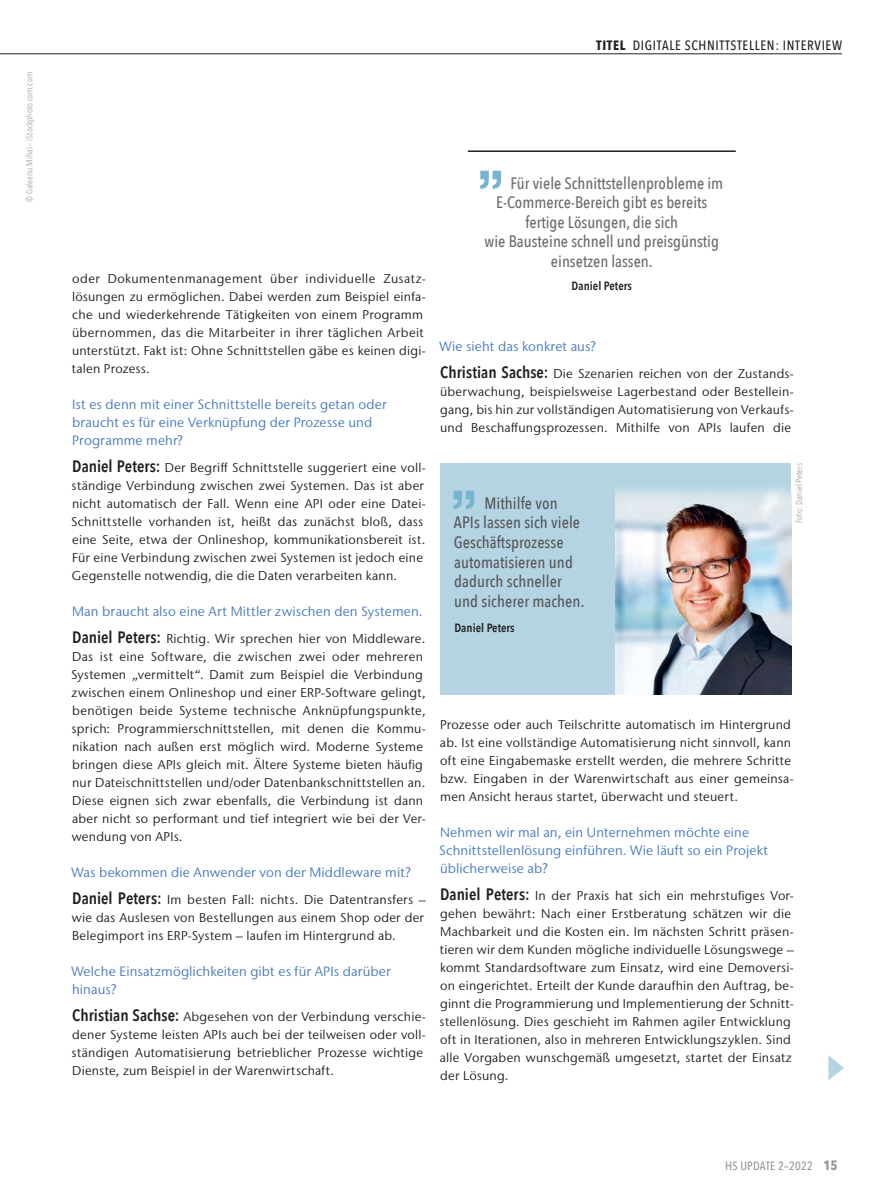
<style>
.page{position:relative;width:893px;height:1191px;background:#fff}
.page>*{position:absolute;margin:0;border:0;box-sizing:border-box;transform-origin:0 0}
.t1{font:500 16.5px "Avenir Next Condensed";color:#6c6d70}
.t2{font:500 16.5px/19.5px "Avenir Next Condensed";letter-spacing:.005em;color:#57585a}
.t3{font:13.5px/18px "Stone Sans IIITC Pro";letter-spacing:.01em;color:#4879be}
.t4{font:500 13.5px "Avenir Next Condensed";letter-spacing:.05em;color:#231f20}
.t5{font:12.75px/18px "Stone Sans IIITC Pro";letter-spacing:.015em;color:#231f20}
.t6{font:600 12px "Avenir Next Condensed";letter-spacing:.005em;color:#231f20}
.t7{font:500 12px "Avenir Next Condensed";letter-spacing:.02em;color:#939598}
.t8{font:9px "Avenir Next Condensed";letter-spacing:.005em;color:#a8a9ad}
.s1{font-weight:700}
.s2{font-family:"Avenir Next Condensed";font-weight:600;font-size:16.5px}
.s3{font-weight:700;font-size:13.5px}
</style>
<div class="page">
<hr style="left:0;top:54px;width:842px;height:1px;background:#231f20">
<svg style="left:828px;top:1055px;width:16px;height:25px"></svg>
<svg style="left:480px;top:171px;width:21px;height:18px"></svg>
<hr style="left:468px;top:150px;width:268px;height:2px;background:#231f20">
<div style="left:440px;top:463px;width:351px;height:231px;background:#b4d4e4"></div>
<img style="left:616px;top:487px;width:175px;height:207px">
<svg style="left:453px;top:491px;width:21px;height:18px"></svg>
<p class="t8" style="left:22px;top:202px;width:131px;rotate:-90deg">© Galeanu Mihai – iStockphoto.com.com</p>
<p class="t4" style="left:596px;top:37px;width:248px"><span class="s1">TITEL</span> DIGITALE SCHNITTSTELLEN: INTERVIEW</p>
<p class="t5" style="left:72px;top:269px;width:356px">oder Dokumentenmanagement über individuelle Zusatz&shy;lösungen zu ermöglichen. Dabei werden zum Beispiel einfa&shy;che und wiederkehrende Tätigkeiten von einem Programm übernommen, das die Mitarbeiter in ihrer täglichen Arbeit unterstützt. Fakt ist: Ohne Schnittstellen gäbe es keinen digi&shy;talen Prozess.</p>
<p class="t3" style="left:72px;top:395px;width:316px">Ist es denn mit einer Schnittstelle bereits getan oder braucht es für eine Verknüpfung der Prozesse und<br>Programme mehr?</p>
<p class="t5" style="left:71px;top:458px;width:356px"><span class="s2">Daniel Peters:</span> Der Begriff Schnittstelle suggeriert eine voll&shy;ständige Verbindung zwischen zwei Systemen. Das ist aber nicht automatisch der Fall. Wenn eine API oder eine Datei-Schnittstelle vorhanden ist, heißt das zunächst bloß, dass eine Seite, etwa der Onlineshop, kommunikationsbereit ist.<br>Für eine Verbindung zwischen zwei Systemen ist jedoch eine Gegenstelle notwendig, die die Daten verarbeiten kann.</p>
<p class="t3" style="left:72px;top:602px;width:352px">Man braucht also eine Art Mittler zwischen den Systemen.</p>
<p class="t5" style="left:71px;top:629px;width:356px"><span class="s2">Daniel Peters:</span> Richtig. Wir sprechen hier von Middleware.<br>Das ist eine Software, die zwischen zwei oder mehreren Systemen „vermittelt“. Damit zum Beispiel die Verbindung zwischen einem Onlineshop und einer ERP-Software gelingt, benötigen beide Systeme technische Anknüpfungspunkte, sprich: Programmierschnittstellen, mit denen die Kommu&shy;nikation nach außen erst möglich wird. Moderne Systeme bringen diese APIs gleich mit. Ältere Systeme bieten häufig nur Dateischnittstellen und/oder Datenbankschnittstellen an.<br>Diese eignen sich zwar ebenfalls, die Verbindung ist dann aber nicht so performant und tief integriert wie bei der Ver&shy;wendung von APIs.</p>
<p class="t3" style="left:71px;top:863px;width:341px">Was bekommen die Anwender von der Middleware mit?</p>
<p class="t5" style="left:72px;top:890px;width:356px"><span class="s2">Daniel Peters:</span> Im besten Fall: nichts. Die Datentransfers – wie das Auslesen von Bestellungen aus einem Shop oder der<br>Belegimport ins ERP-System – laufen im Hintergrund ab.</p>
<p class="t3" style="left:71px;top:962px;width:321px">Welche Einsatzmöglichkeiten gibt es für APIs darüber hinaus?</p>
<p class="t5" style="left:72px;top:1007px;width:356px"><span class="s2">Christian Sachse:</span> Abgesehen von der Verbindung verschie&shy;dener Systeme leisten APIs auch bei der teilweisen oder voll&shy;ständigen Automatisierung betrieblicher Prozesse wichtige Dienste, zum Beispiel in der Warenwirtschaft.</p>
<p class="t1" style="left:511px;top:173px;width:214px">Für viele Schnittstellenprobleme im</p>
<p class="t1" style="left:496px;top:193px;width:213px">E-Commerce-Bereich gibt es bereits</p>
<p class="t1" style="left:525px;top:212px;width:154px">fertige Lösungen, die sich</p>
<p class="t1" style="left:485px;top:232px;width:236px">wie Bausteine schnell und preisgünstig</p>
<p class="t1" style="left:551px;top:251px;width:103px">einsetzen lassen.</p>
<p class="t6" style="left:572px;top:276px;width:62px">Daniel Peters</p>
<p class="t3" style="left:439px;top:337px;width:158px">Wie sieht das konkret aus?</p>
<p class="t5" style="left:440px;top:364px;width:355px;text-align:justify"><span class="s2">Christian Sachse:</span> Die Szenarien reichen von der Zustands&shy;überwachung, beispielsweise Lagerbestand oder Bestellein&shy;gang, bis hin zur vollständigen Automatisierung von Verkaufs&shy;und Beschaffungsprozessen. Mithilfe von APIs laufen die</p>
<p class="t2" style="left:454px;top:493px;width:132px;text-indent:30px">Mithilfe von<br>APIs lassen sich viele<br>Geschäftsprozesse automatisieren und dadurch schneller und sicherer machen.</p>
<p class="t6" style="left:454px;top:617px;width:62px">Daniel Peters</p>
<p class="t8" style="left:791px;top:523px;width:61px;rotate:-90deg">Foto: Daniel Peters</p>
<p class="t5" style="left:440px;top:715px;width:355px">Prozesse oder auch Teilschritte automatisch im Hintergrund ab. Ist eine vollständige Automatisierung nicht sinnvoll, kann oft eine Eingabemaske erstellt werden, die mehrere Schritte bzw. Eingaben in der Warenwirtschaft aus einer gemeinsa&shy;men Ansicht heraus startet, überwacht und steuert.</p>
<p class="t3" style="left:439px;top:823px;width:330px">Nehmen wir mal an, ein Unternehmen möchte eine<br>Schnittstellenlösung einführen. Wie läuft so ein Projekt üblicherweise ab?</p>
<p class="t5" style="left:440px;top:886px;width:356px"><span class="s2">Daniel Peters:</span> In der Praxis hat sich ein mehrstufiges Vor&shy;gehen bewährt: Nach einer Erstberatung schätzen wir die Machbarkeit und die Kosten ein. Im nächsten Schritt präsen&shy;tieren wir dem Kunden mögliche individuelle Lösungswege – kommt Standardsoftware zum Einsatz, wird eine Demoversi&shy;on eingerichtet. Erteilt der Kunde daraufhin den Auftrag, be&shy;ginnt die Programmierung und Implementierung der Schnitt&shy;stellenlösung. Dies geschieht im Rahmen agiler Entwicklung oft in Iterationen, also in mehreren Entwicklungszyklen. Sind alle Vorgaben wunschgemäß umgesetzt, startet der Einsatz der Lösung.</p>
<p class="t7" style="left:725px;top:1159px;width:114px">HS UPDATE 2–2022 <span class="s3">15</span></p>
</div>
